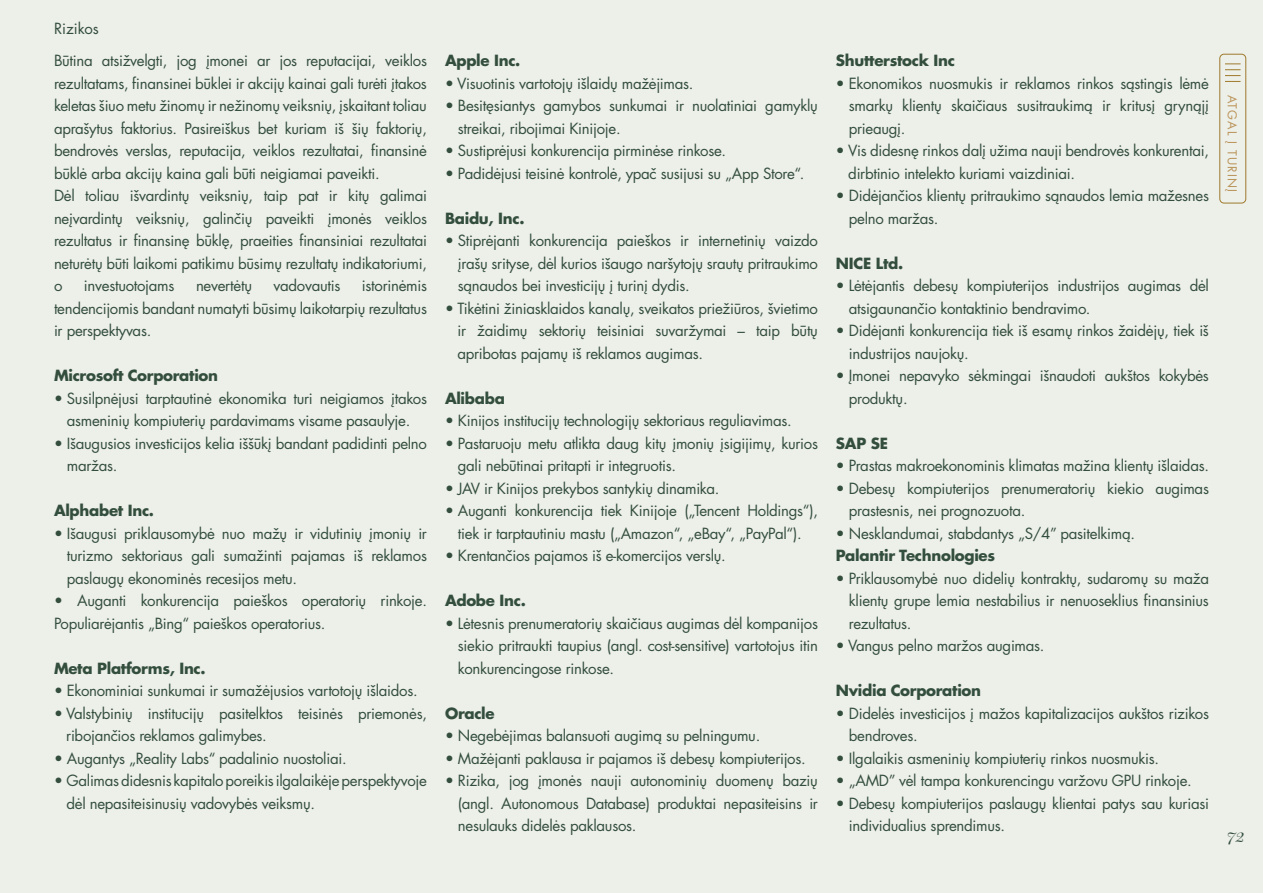
<style>
.page{position:relative;width:1263px;height:893px;background:#edefe9}
.page>*{position:absolute;margin:0;border:0;box-sizing:border-box;transform-origin:0 0}
.t1{font:italic 18px "Playfair Display";color:#334e3d}
.t2{font:15px/22.5px "Futura LT Pro";letter-spacing:-.02em;color:#334e3d}
.t3{font:700 15px "Futura LT Pro";letter-spacing:-.02em;color:#334e3d}
.t4{font:15px "Futura LT Pro";color:#334e3d}
.t5{font:12px "Futura LT Pro";letter-spacing:.1em;color:#ba9459}
</style>
<div class="page">
<div style="left:1219px;top:54px;width:27px;height:149px;border:1px solid #9f7a2c;border-radius:4px"></div>
<svg style="left:1225px;top:64px;width:15px;height:18px"></svg>
<p class="t4" style="left:54px;top:18px;width:46px">Rizikos</p>
<p class="t2" style="left:54px;top:49px;width:374px">Būtina atsižvelgti, jog įmonei ar jos reputacijai, veiklos</p>
<p class="t2" style="left:54px;top:72px;width:374px">rezultatams, finansinei būklei ir akcijų kainai gali turėti įtakos keletas šiuo metu žinomų ir nežinomų veiksnių, įskaitant toliau aprašytus faktorius. Pasireiškus bet kuriam iš šių faktorių, bendrovės verslas, reputacija, veiklos rezultatai, finansinė būklė arba akcijų kaina gali būti neigiamai paveikti.<br>Dėl toliau išvardintų veiksnių, taip pat ir kitų galimai neįvardintų veiksnių, galinčių paveikti įmonės veiklos rezultatus ir finansinę būklę, praeities finansiniai rezultatai neturėtų būti laikomi patikimu būsimų rezultatų indikatoriumi, o</p>
<p class="t2" style="left:84px;top:274px;width:92px">investuotojams</p>
<p class="t2" style="left:196px;top:274px;width:58px">nevertėtų</p>
<p class="t2" style="left:274px;top:274px;width:68px">vadovautis</p>
<p class="t2" style="left:54px;top:274px;width:374px;text-align:justify;text-indent:308px">istorinėmis tendencijomis bandant numatyti būsimų laikotarpių rezultatus ir perspektyvas.</p>
<p class="t3" style="left:54px;top:364px;width:166px">Microsoft Corporation</p>
<p class="t2" style="left:54px;top:387px;width:374px;text-align:center">• Susilpnėjusi tarptautinė ekonomika turi neigiamos įtakos asmeninių kompiuterių pardavimams visame pasaulyje.</p>
<p class="t2" style="left:67px;top:432px;width:362px;text-indent:-13px">• Išaugusios investicijos kelia iššūkį bandant padidinti pelno maržas.</p>
<p class="t3" style="left:54px;top:499px;width:102px">Alphabet Inc.</p>
<p class="t2" style="left:67px;top:522px;width:362px;text-align:justify;text-indent:-13px">• Išaugusi priklausomybė nuo mažų ir vidutinių įmonių ir turizmo sektoriaus gali sumažinti pajamas iš reklamos paslaugų ekonominės recesijos metu.</p>
<p class="t2" style="left:54px;top:589px;width:374px">• Auganti konkurencija paieškos operatorių rinkoje.<br>Populiarėjantis „Bing“ paieškos operatorius.</p>
<p class="t3" style="left:54px;top:657px;width:153px">Meta Platforms, Inc.</p>
<p class="t2" style="left:54px;top:679px;width:365px">• Ekonominiai sunkumai ir sumažėjusios vartotojų išlaidos.</p>
<p class="t2" style="left:66px;top:702px;width:362px;text-indent:-12px">• Valstybinių institucijų pasitelktos teisinės priemonės, ribojančios reklamos galimybes.</p>
<p class="t2" style="left:54px;top:747px;width:294px">• Augantys „Reality Labs“ padalinio nuostoliai.</p>
<p class="t2" style="left:67px;top:769px;width:362px;text-indent:-13px">• Galimas didesnis kapitalo poreikis ilgalaikėje perspektyvoje dėl nepasiteisinusių vadovybės veiksmų.</p>
<p class="t3" style="left:445px;top:49px;width:77px">Apple Inc.</p>
<p class="t2" style="left:445px;top:72px;width:250px">• Visuotinis vartotojų išlaidų mažėjimas.</p>
<p class="t2" style="left:458px;top:94px;width:362px;text-indent:-13px">• Besitęsiantys gamybos sunkumai ir nuolatiniai gamyklų streikai, ribojimai Kinijoje.</p>
<p class="t2" style="left:445px;top:139px;width:283px">• Sustiprėjusi konkurencija pirminėse rinkose.</p>
<p class="t2" style="left:445px;top:162px;width:361px">• Padidėjusi teisinė kontrolė, ypač susijusi su „App Store“.</p>
<p class="t3" style="left:445px;top:207px;width:81px">Baidu, Inc.</p>
<p class="t2" style="left:458px;top:229px;width:362px;text-align:justify;text-indent:-13px">• Stiprėjanti konkurencija paieškos ir internetinių vaizdo įrašų srityse, dėl kurios išaugo naršytojų srautų pritraukimo sąnaudos bei investicijų į turinį dydis.</p>
<p class="t2" style="left:457px;top:297px;width:362px;text-align:justify;text-indent:-12px">• Tikėtini žiniasklaidos kanalų, sveikatos priežiūros, švietimo ir žaidimų sektorių teisiniai suvaržymai – taip būtų apribotas pajamų iš reklamos augimas.</p>
<p class="t3" style="left:445px;top:387px;width:61px">Alibaba</p>
<p class="t2" style="left:445px;top:409px;width:348px">• Kinijos institucijų technologijų sektoriaus reguliavimas.</p>
<p class="t2" style="left:458px;top:432px;width:362px;text-indent:-13px">• Pastaruoju metu atlikta daug kitų įmonių įsigijimų, kurios gali nebūtinai pritapti ir integruotis.</p>
<p class="t2" style="left:445px;top:477px;width:276px">• JAV ir Kinijos prekybos santykių dinamika.</p>
<p class="t2" style="left:445px;top:499px;width:374px;text-align:center">• Auganti konkurencija tiek Kinijoje („Tencent Holdings“), tiek ir tarptautiniu mastu („Amazon“, „eBay“, „PayPal“).</p>
<p class="t2" style="left:445px;top:544px;width:282px">• Krentančios pajamos iš e-komercijos verslų.</p>
<p class="t3" style="left:445px;top:589px;width:82px">Adobe Inc.</p>
<p class="t2" style="left:458px;top:612px;width:362px;text-align:justify;text-indent:-13px">• Lėtesnis prenumeratorių skaičiaus augimas dėl kompanijos siekio pritraukti taupius (angl. cost-sensitive) vartotojus itin konkurencingose rinkose.</p>
<p class="t3" style="left:445px;top:702px;width:51px">Oracle</p>
<p class="t2" style="left:445px;top:724px;width:317px">• Negebėjimas balansuoti augimą su pelningumu.</p>
<p class="t2" style="left:445px;top:747px;width:362px">• Mažėjanti paklausa ir pajamos iš debesų kompiuterijos.</p>
<p class="t2" style="left:458px;top:769px;width:362px;text-align:justify;text-indent:-13px">• Rizika, jog įmonės nauji autonominių duomenų bazių (angl. Autonomous Database) produktai nepasiteisins ir nesulauks didelės paklausos.</p>
<p class="t3" style="left:836px;top:49px;width:121px">Shutterstock Inc</p>
<p class="t2" style="left:849px;top:72px;width:362px;text-align:justify;text-indent:-13px">• Ekonomikos nuosmukis ir reklamos rinkos sąstingis lėmė smarkų klientų skaičiaus susitraukimą ir kritusį grynąjį prieaugį.</p>
<p class="t2" style="left:848px;top:139px;width:362px;text-indent:-12px">• Vis didesnę rinkos dalį užima nauji bendrovės konkurentai, dirbtinio intelekto kuriami vaizdiniai.</p>
<p class="t2" style="left:849px;top:184px;width:362px;text-indent:-13px">• Didėjančios klientų pritraukimo sąnaudos lemia mažesnes pelno maržas.</p>
<p class="t3" style="left:836px;top:252px;width:69px">NICE Ltd.</p>
<p class="t2" style="left:849px;top:274px;width:362px;text-indent:-13px">• Lėtėjantis debesų kompiuterijos industrijos augimas dėl atsigaunančio kontaktinio bendravimo.</p>
<p class="t2" style="left:849px;top:319px;width:362px;text-indent:-13px">• Didėjanti konkurencija tiek iš esamų rinkos žaidėjų, tiek iš industrijos naujokų.</p>
<p class="t2" style="left:849px;top:364px;width:362px;text-indent:-13px">• Įmonei nepavyko sėkmingai išnaudoti aukštos kokybės produktų.</p>
<p class="t3" style="left:836px;top:432px;width:54px">SAP SE</p>
<p class="t2" style="left:836px;top:454px;width:374px">• Prastas makroekonominis klimatas mažina klientų išlaidas.</p>
<p class="t2" style="left:849px;top:477px;width:362px;text-indent:-13px">• Debesų kompiuterijos prenumeratorių kiekio augimas prastesnis, nei prognozuota.</p>
<p class="t2" style="left:836px;top:522px;width:301px">• Nesklandumai, stabdantys „S/4” pasitelkimą.</p>
<p class="t3" style="left:836px;top:544px;width:161px">Palantir Technologies</p>
<p class="t2" style="left:849px;top:567px;width:362px;text-align:justify;text-indent:-13px">• Priklausomybė nuo didelių kontraktų, sudaromų su maža klientų grupe lemia nestabilius ir nenuoseklius finansinius rezultatus.</p>
<p class="t2" style="left:836px;top:634px;width:210px">• Vangus pelno maržos augimas.</p>
<p class="t3" style="left:836px;top:679px;width:147px">Nvidia Corporation</p>
<p class="t2" style="left:849px;top:702px;width:362px;text-indent:-13px">• Didelės investicijos į mažos kapitalizacijos aukštos rizikos bendroves.</p>
<p class="t2" style="left:836px;top:747px;width:325px">• Ilgalaikis asmeninių kompiuterių rinkos nuosmukis.</p>
<p class="t2" style="left:836px;top:769px;width:357px">• „AMD” vėl tampa konkurencingu varžovu GPU rinkoje.</p>
<p class="t2" style="left:849px;top:792px;width:362px;text-indent:-13px">• Debesų kompiuterijos paslaugų klientai patys sau kuriasi individualius sprendimus.</p>
<p class="t5" style="left:1240px;top:95px;width:99px;rotate:90deg">ATGAL Į TURINĮ</p>
<p class="t1" style="left:1227px;top:821px;width:19px">72</p>
</div>
